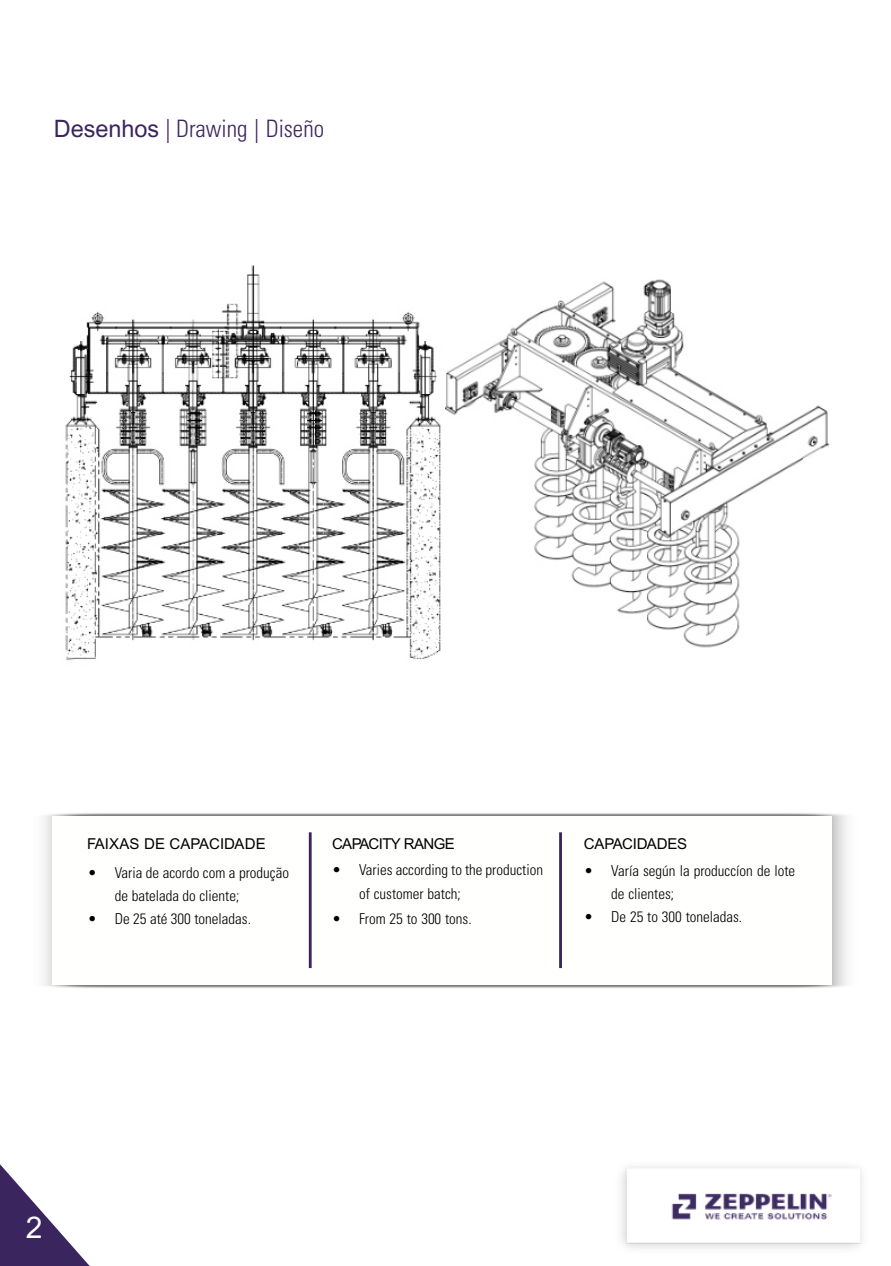
<style>
.page{position:relative;width:891px;height:1266px;background:#fff}
.page>*{position:absolute;margin:0;border:0;box-sizing:border-box;transform-origin:0 0}
.t1{font:30px "Arial";color:#fff}
.t2{font:300 condensed 24px "Univers";color:#3c255e}
.t3{font:300 condensed 15px/23px "Univers";color:#000}
.t4{font:15px "Arial";letter-spacing:.01em;color:#000}
.t5{font:15px "Arial";letter-spacing:-.04em;color:#000}
.t6{font:15px "Arial";letter-spacing:-.015em;color:#000}
.s1{font-family:"Arial";font-weight:400;font-stretch:normal}
</style>
<div class="page">
<svg style="left:0;top:987px;width:90px;height:278px"></svg>
<img style="left:621px;top:1166px;width:241px;height:83px">
<img style="left:65px;top:265px;width:376px;height:396px">
<img style="left:446px;top:279px;width:383px;height:369px">
<hr style="left:309px;top:832px;width:3px;height:135px;background:#3c255e">
<hr style="left:559px;top:832px;width:3px;height:135px;background:#3c255e">
<h2 class="t2" style="left:54px;top:119px;width:272px"><span class="s1">Desenhos</span> | Drawing | Diseño</h2>
<p class="t4" style="left:87px;top:838px;width:180px">FAIXAS DE CAPACIDADE</p>
<p class="t5" style="left:332px;top:838px;width:124px">CAPACITY RANGE</p>
<p class="t6" style="left:584px;top:838px;width:105px">CAPACIDADES</p>
<p class="t3" style="left:611px;top:861px;width:186px;line-height:22px;text-indent:-27px">• Varía según la produccíon de lote de clientes;</p>
<p class="t3" style="left:584px;top:906px;width:160px">• De 25 to 300 toneladas.</p>
<p class="t3" style="left:359px;top:858px;width:186px;line-height:23.7px;text-indent:-27px">• Varies according to the production of customer batch;</p>
<p class="t3" style="left:332px;top:908px;width:141px">• From 25 to 300 tons.</p>
<p class="t3" style="left:115px;top:862px;width:176px;text-indent:-27px">• Varia de acordo com a produção de batelada do cliente;</p>
<p class="t3" style="left:88px;top:908px;width:165px">• De 25 até 300 toneladas.</p>
<h1 class="t1" style="left:26px;top:1215px;width:18px">2</h1>
</div>
